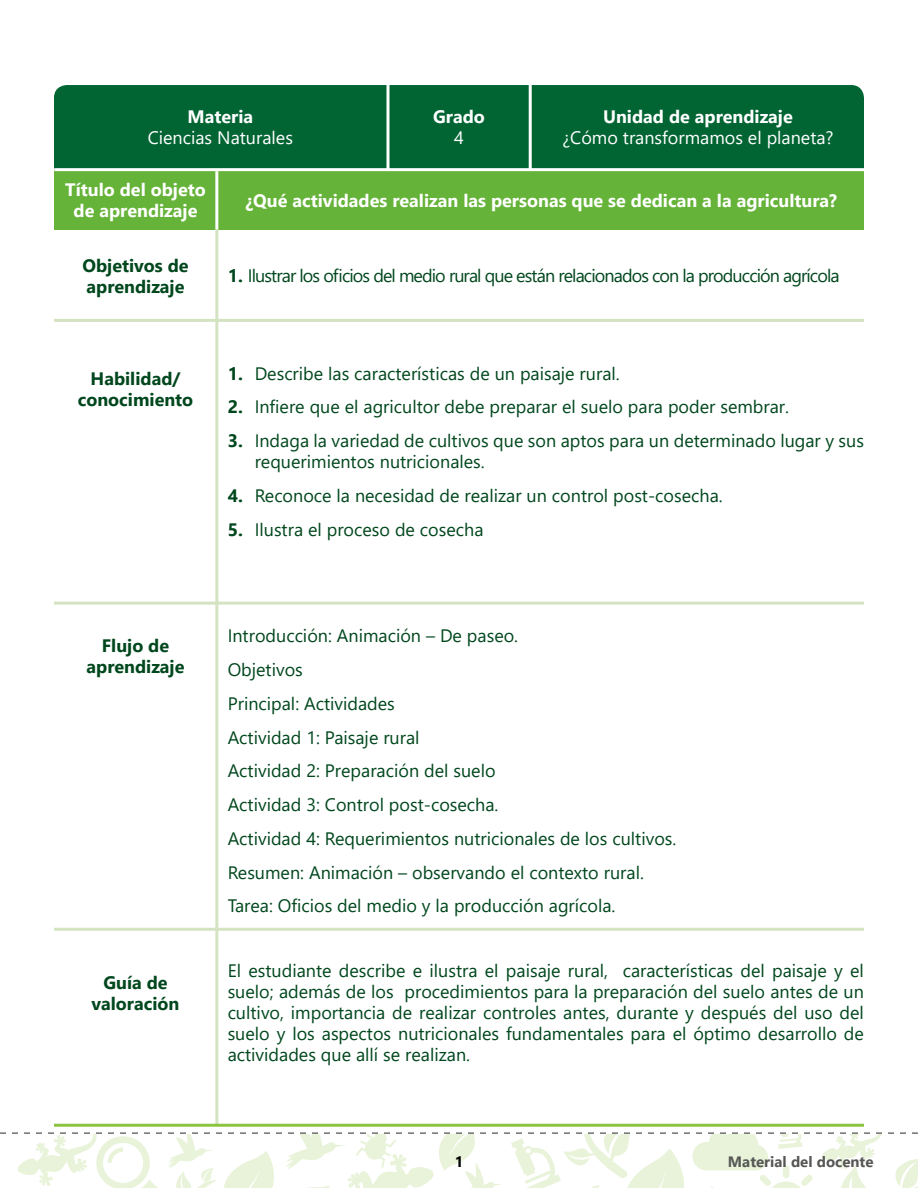
<style>
.page{position:relative;width:918px;height:1188px;background:#fff}
.page>*{position:absolute;margin:0;border:0;box-sizing:border-box;transform-origin:0 0}
.t1{font:18px/33.8px "Segoe UI";color:#00471d}
.t2{font:700 18px/21px "Segoe UI";color:#fff;text-align:center}
.t3{font:700 18px/21px "Segoe UI";color:#00471d;text-align:center}
.t4{font:18px "Segoe UI";letter-spacing:-.05em;color:#00471d}
.t5{font:18px "Segoe UI";color:#fff}
.t6{font:700 15px "Segoe UI";color:#575756}
.t7{font:700 15px "Segoe UI";color:#000}
.s1{font-weight:700}
</style>
<div class="page">
<svg style="left:0;top:1132px;width:918px;height:56px"></svg>
<div style="left:54px;top:85px;width:810px;height:97px;background:#006533;border-radius:13px"></div>
<div style="left:54px;top:170px;width:810px;height:60px;background:#65b338"></div>
<hr style="left:54px;top:168px;width:810px;height:3px;background:#fff">
<hr style="left:215px;top:230px;width:3px;height:895px;background:#d4e3c2">
<hr style="left:54px;top:319px;width:810px;height:3px;background:#d4e3c2">
<hr style="left:54px;top:602px;width:810px;height:3px;background:#d4e3c2">
<hr style="left:54px;top:928px;width:810px;height:3px;background:#d4e3c2">
<hr style="left:54px;top:1124px;width:810px;height:3px;background:#8cc440">
<hr style="left:215px;top:171px;width:3px;height:59px;background:#fff">
<hr style="left:529px;top:85px;width:3px;height:85px;background:#fff">
<hr style="left:386px;top:85px;width:3px;height:85px;background:#fff">
<p class="t2" style="left:433px;top:106px;width:53px">Grado</p>
<p class="t5" style="left:454px;top:123px;width:11px">4</p>
<p class="t2" style="left:603px;top:106px;width:191px">Unidad de aprendizaje</p>
<p class="t5" style="left:562px;top:123px;width:273px">¿Cómo transformamos el planeta?</p>
<p class="t2" style="left:188px;top:106px;width:67px">Materia</p>
<p class="t5" style="left:148px;top:123px;width:147px">Ciencias Naturales</p>
<p class="t2" style="left:65px;top:179px;width:142px">Título del objeto de aprendizaje</p>
<p class="t2" style="left:245px;top:190px;width:593px">¿Qué actividades realizan las personas que se dedican a la agricultura?</p>
<p class="t3" style="left:82px;top:255px;width:108px;text-align:left">Objetivos de aprendizaje</p>
<p class="t3" style="left:78px;top:368px;width:117px">Habilidad/ conocimiento</p>
<p class="t4" style="left:228px;top:261px;width:613px"><span class="s1">1.</span> Ilustrar los oficios del medio rural que están relacionados con la producción agrícola</p>
<p class="t1" style="left:228px;top:356px;width:394px"><span class="s1">1.</span> Describe las características de un paisaje rural.</p>
<p class="t1" style="left:228px;top:390px;width:563px"><span class="s1">2.</span> Infiere que el agricultor debe preparar el suelo para poder sembrar.</p>
<p class="t1" style="left:255px;top:430px;width:611px;line-height:21px;text-indent:-27px"><span class="s1">3.</span> Indaga la variedad de cultivos que son aptos para un determinado lugar y sus requerimientos nutricionales.</p>
<p class="t1" style="left:228px;top:478px;width:497px"><span class="s1">4.</span> Reconoce la necesidad de realizar un control post-cosecha.</p>
<p class="t1" style="left:228px;top:512px;width:257px"><span class="s1">5.</span> Ilustra el proceso de cosecha</p>
<p class="t3" style="left:87px;top:635px;width:99px">Flujo de aprendizaje</p>
<p class="t3" style="left:92px;top:972px;width:89px">Guía de valoración</p>
<p class="t1" style="left:228px;top:619px;width:450px">Introducción: Animación – De paseo.<br>Objetivos<br>Principal: Actividades<br>Actividad 1: Paisaje rural<br>Actividad 2: Preparación del suelo<br>Actividad 3: Control post-cosecha.<br>Actividad 4: Requerimientos nutricionales de los cultivos.<br>Resumen: Animación – observando el contexto rural.<br>Tarea: Oficios del medio y la producción agrícola.</p>
<p class="t1" style="left:228px;top:959px;width:638px;line-height:21px;text-align:justify">El estudiante describe e ilustra el paisaje rural, características del paisaje y el suelo; además de los procedimientos para la preparación del suelo antes de un cultivo, importancia de realizar controles antes, durante y después del uso del suelo y los aspectos nutricionales fundamentales para el óptimo desarrollo de actividades que allí se realizan.</p>
<p class="t7" style="left:455px;top:1150px;width:10px">1</p>
<p class="t6" style="left:728px;top:1149px;width:147px">Material del docente</p>
</div>
